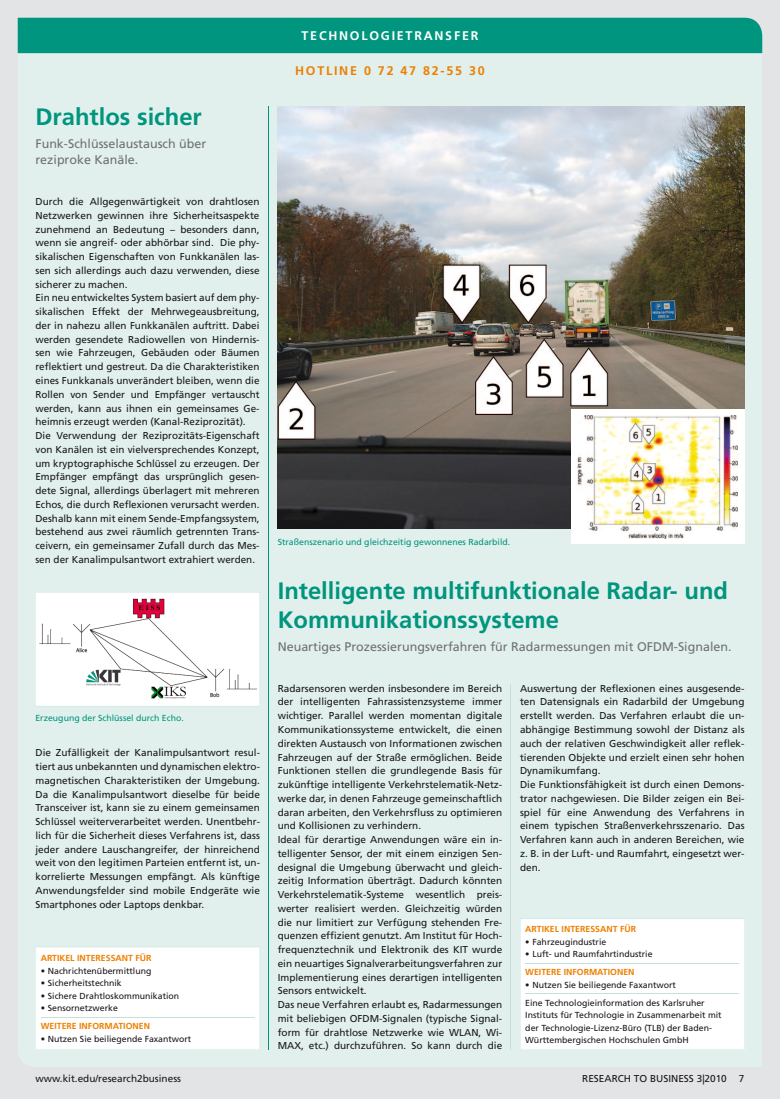
<style>
.page{position:relative;width:780px;height:1099px;background:#fff}
.page>*{position:absolute;margin:0;border:0;box-sizing:border-box;transform-origin:0 0}
.t1{font:700 23.75px/28.8px "Frutiger LT Std";color:#00957e}
.t2{font:12.5px/16.2px "Frutiger LT Std";color:#707173}
.t3{font:700 12.5px "Frutiger LT Std";letter-spacing:.14em;color:#fff}
.t4{font:700 12.5px "Frutiger LT Std";letter-spacing:.14em;color:#ee7f00}
.t5{font:10px/13.8px "Frutiger LT Std";color:#1a171c}
.t6{font:8.75px/12.5px "Frutiger LT Std";color:#1a171c}
.t7{font:700 8.75px "Frutiger LT Std";color:#ee7f00}
.t8{font:8.75px "Frutiger LT Std";color:#00957e}
</style>
<div class="page">
<div style="left:0;top:0;width:780px;height:1098px;background:#e3e4e5"></div>
<div style="left:18px;top:53px;width:744px;height:1014px;background:#e1f0ec"></div>
<div style="left:18px;top:18px;width:744px;height:35px;background:#00957e"></div>
<div style="left:520px;top:918px;width:224px;height:131px;background:#fff"></div>
<hr style="left:525px;top:963px;width:214px;height:1px;background:#c4dfdd">
<hr style="left:525px;top:993px;width:214px;height:1px;background:#c4dfdd">
<hr style="left:510px;top:684px;width:1px;height:365px;background:#c4dfdd">
<hr style="left:268px;top:106px;width:1px;height:943px;background:#00957e">
<div style="left:35px;top:946px;width:225px;height:103px;background:#fff"></div>
<hr style="left:41px;top:1017px;width:214px;height:1px;background:#c4dfdd">
<img style="left:278px;top:107px;width:466px;height:422px">
<div style="left:570px;top:409px;width:174px;height:135px;background:#fff"></div>
<img style="left:577px;top:415px;width:160px;height:124px">
<svg style="left:35px;top:592px;width:225px;height:114px"></svg>
<h1 class="t1" style="left:35px;top:102px;width:168px">Drahtlos sicher</h1>
<p class="t2" style="left:35px;top:136px;width:172px">Funk-Schlüsselaustausch über reziproke Kanäle.</p>
<p class="t5" style="left:35px;top:195px;width:226px">Durch die Allgegenwärtigkeit von drahtlosen Netzwerken gewinnen ihre Sicherheitsaspekte zunehmend an Bedeutung – besonders dann, wenn sie angreif- oder abhörbar sind. Die phy&shy;sikalischen Eigenschaften von Funkkanälen las&shy;sen sich allerdings auch dazu verwenden, diese sicherer zu machen.<br>Ein neu entwickeltes System basiert auf dem phy&shy;sikalischen Effekt der Mehrwegeausbreitung, der in nahezu allen Funkkanälen auftritt. Dabei werden gesendete Radiowellen von Hindernis&shy;sen wie Fahrzeugen, Gebäuden oder Bäumen reflektiert und gestreut. Da die Charakteristiken eines Funkkanals unverändert bleiben, wenn die Rollen von Sender und Empfänger vertauscht werden, kann aus ihnen ein gemeinsames Ge&shy;heimnis erzeugt werden (Kanal-Reziprozität).<br>Die Verwendung der Reziprozitäts-Eigenschaft von Kanälen ist ein vielversprechendes Konzept, um kryptographische Schlüssel zu erzeugen. Der Empfänger empfängt das ursprünglich gesen&shy;dete Signal, allerdings überlagert mit mehreren Echos, die durch Reflexionen verursacht werden.<br>Deshalb kann mit einem Sende-Empfangssystem, bestehend aus zwei räumlich getrennten Trans&shy;ceivern, ein gemeinsamer Zufall durch das Mes&shy;sen der Kanalimpulsantwort extrahiert werden.</p>
<p class="t8" style="left:35px;top:713px;width:150px">Erzeugung der Schlüssel durch Echo.</p>
<p class="t5" style="left:35px;top:746px;width:226px;text-align:justify">Die Zufälligkeit der Kanalimpulsantwort resul&shy;tiert aus unbekannten und dynamischen elektro&shy;magnetischen Charakteristiken der Umgebung.<br>Da die Kanalimpulsantwort dieselbe für beide Transceiver ist, kann sie zu einem gemeinsamen Schlüssel weiterverarbeitet werden. Unentbehr&shy;lich für die Sicherheit dieses Verfahrens ist, dass jeder andere Lauschangreifer, der hinreichend weit von den legitimen Parteien entfernt ist, un&shy;korrelierte Messungen empfängt. Als künftige Anwendungsfelder sind mobile Endgeräte wie Smartphones oder Laptops denkbar.</p>
<p class="t7" style="left:41px;top:953px;width:112px">ARTIKEL INTERESSANT FÜR</p>
<p class="t6" style="left:41px;top:964px;width:112px">• Nachrichtenübermittlung</p>
<p class="t6" style="left:41px;top:976px;width:82px">• Sicherheitstechnik</p>
<p class="t6" style="left:41px;top:989px;width:140px">• Sichere Drahtloskommunikation</p>
<p class="t6" style="left:41px;top:1001px;width:79px">• Sensornetzwerke</p>
<p class="t7" style="left:41px;top:1020px;width:111px">WEITERE INFORMATIONEN</p>
<p class="t6" style="left:41px;top:1032px;width:152px">• Nutzen Sie beiliegende Faxantwort</p>
<p class="t3" style="left:301px;top:29px;width:178px">TECHNOLOGIETRANSFER</p>
<p class="t4" style="left:295px;top:63px;width:191px">HOTLINE 0 72 47 82-55 30</p>
<p class="t8" style="left:278px;top:537px;width:234px">Straßenszenario und gleichzeitig gewonnenes Radarbild.</p>
<h1 class="t1" style="left:278px;top:576px;width:452px">Intelligente multifunktionale Radar- und<br>Kommunikationssysteme</h1>
<p class="t2" style="left:278px;top:639px;width:455px">Neuartiges Prozessierungsverfahren für Radarmessungen mit OFDM-Signalen.</p>
<p class="t5" style="left:278px;top:681px;width:226px">Radarsensoren werden insbesondere im Bereich der intelligenten Fahrassistenzsysteme immer wichtiger. Parallel werden momentan digitale Kommunikationssysteme entwickelt, die einen direkten Austausch von Informationen zwischen Fahrzeugen auf der Straße ermöglichen. Beide Funktionen stellen die grundlegende Basis für zukünftige intelligente Verkehrstelematik-Netz&shy;werke dar, in denen Fahrzeuge gemeinschaftlich daran arbeiten, den Verkehrsfluss zu optimieren und Kollisionen zu verhindern.<br>Ideal für derartige Anwendungen wäre ein in&shy;telligenter Sensor, der mit einem einzigen Sen&shy;designal die Umgebung überwacht und gleich&shy;zeitig Information überträgt. Dadurch könnten Verkehrstelematik-Systeme wesentlich preis&shy;werter realisiert werden. Gleichzeitig würden die nur limitiert zur Verfügung stehenden Fre&shy;quenzen effizient genutzt. Am Institut für Hoch&shy;frequenztechnik und Elektronik des KIT wurde ein neuartiges Signalverarbeitungsverfahren zur Implementierung eines derartigen intelligenten Sensors entwickelt.<br>Das neue Verfahren erlaubt es, Radarmessungen mit beliebigen OFDM-Signalen (typische Signal&shy;form für drahtlose Netzwerke wie WLAN, Wi-MAX, etc.) durchzuführen. So kann durch die</p>
<p class="t5" style="left:520px;top:681px;width:226px">Auswertung der Reflexionen eines ausgesende&shy;ten Datensignals ein Radarbild der Umgebung erstellt werden. Das Verfahren erlaubt die un&shy;abhängige Bestimmung sowohl der Distanz als auch der relativen Geschwindigkeit aller reflek&shy;tierenden Objekte und erzielt einen sehr hohen Dynamikumfang.<br>Die Funktionsfähigkeit ist durch einen Demons&shy;trator nachgewiesen. Die Bilder zeigen ein Bei&shy;spiel für eine Anwendung des Verfahrens in einem typischen Straßenverkehrsszenario. Das Verfahren kann auch in anderen Bereichen, wie z. B. in der Luft- und Raumfahrt, eingesetzt wer&shy;den.</p>
<p class="t7" style="left:525px;top:924px;width:112px">ARTIKEL INTERESSANT FÜR</p>
<p class="t6" style="left:525px;top:935px;width:82px">• Fahrzeugindustrie</p>
<p class="t6" style="left:525px;top:948px;width:129px">• Luft- und Raumfahrtindustrie</p>
<p class="t7" style="left:525px;top:967px;width:111px">WEITERE INFORMATIONEN</p>
<p class="t6" style="left:525px;top:975px;width:181px;line-height:17.9px">• Nutzen Sie beiliegende Faxantwort<br>Eine Technologieinformation des Karlsruher</p>
<p class="t6" style="left:525px;top:1008px;width:198px">Instituts für Technologie in Zusammenarbeit mit der Technologie-Lizenz-Büro (TLB) der Baden-<br>Württembergischen Hochschulen GmbH</p>
<p class="t5" style="left:35px;top:1071px;width:147px">www.kit.edu/research2business</p>
<p class="t5" style="left:582px;top:1071px;width:164px">RESEARCH TO BUSINESS 3|2010 7</p>
</div>
